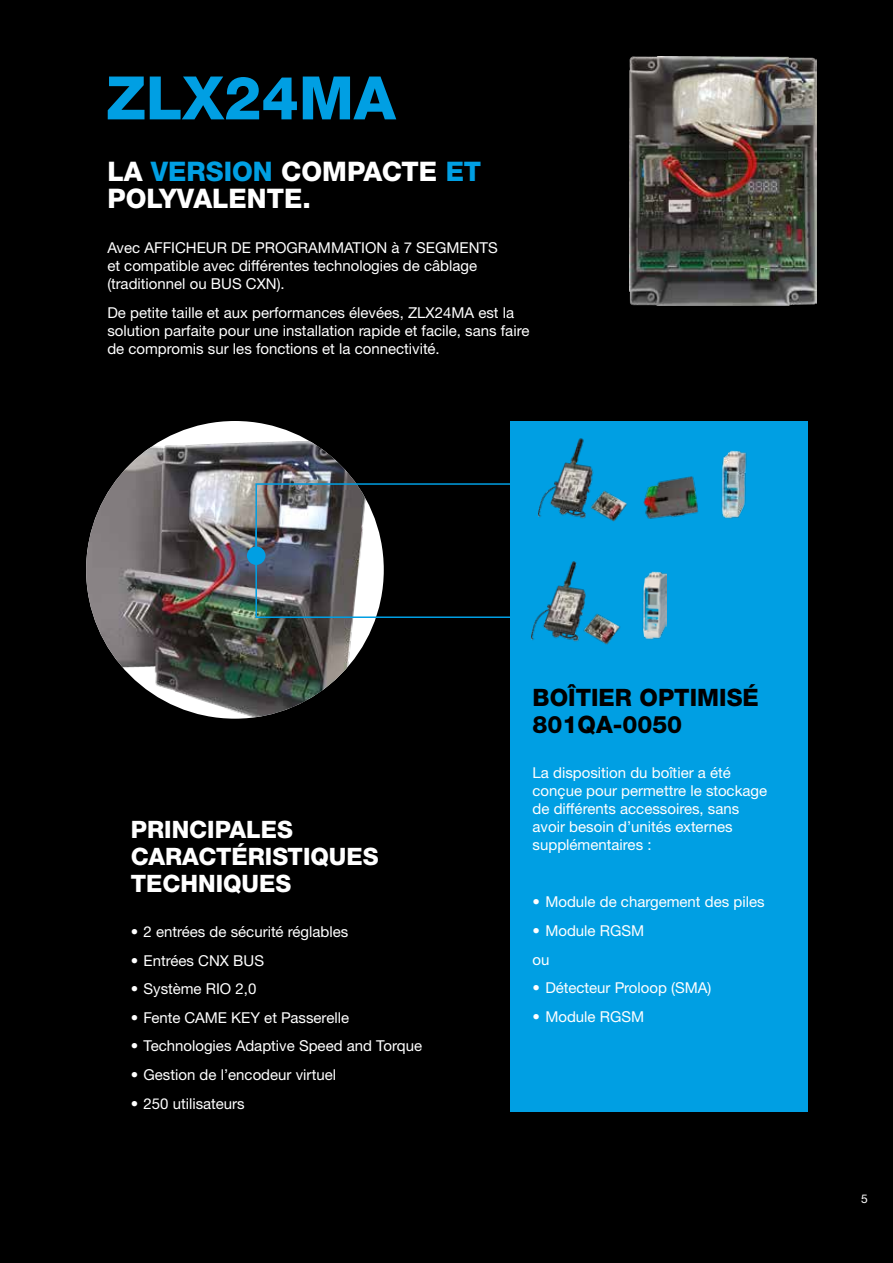
<style>
.page{position:relative;width:893px;height:1263px;background:#000}
.page>*{position:absolute;margin:0;border:0;box-sizing:border-box;transform-origin:0 0}
.t1{font:800 60px "Helvetica Neue LTW1 G";color:#009fe3}
.t2{font:800 27px/27px "Helvetica Neue LTW1 G";color:#fff}
.t3{font:800 24px/27px "Helvetica Neue LTW1 G";color:#fff}
.t4{font:800 24px/27px "Helvetica Neue LTW1 G";color:#000}
.t5{font:15px/18px "Helvetica Neue LTW1 G";color:#fff}
.t6{font:12px "Helvetica Neue LTW1 G";color:#fff}
.s1{color:#009fe3}
</style>
<div class="page">
<div style="left:510px;top:421px;width:298px;height:691px;background:#009fe3"></div>
<img style="left:629px;top:56px;width:188px;height:250px">
<img style="left:86px;top:438px;width:284px;height:281px">
<img style="left:539px;top:438px;width:208px;height:84px">
<img style="left:531px;top:561px;width:89px;height:84px">
<img style="left:642px;top:571px;width:25px;height:69px">
<svg style="left:255px;top:482px;width:255px;height:137px"></svg>
<div style="left:247px;top:546px;width:18px;height:19px;background:#009fe3;border-radius:50%"></div>
<h1 class="t1" style="left:106px;top:62px;width:291px">ZLX24MA</h1>
<h2 class="t2" style="left:107px;top:158px;width:375px">LA <span class="s1">VERSION</span> COMPACTE <span class="s1">ET<br></span>POLYVALENTE.</h2>
<p class="t5" style="left:107px;top:238px;width:392px">Avec AFFICHEUR DE PROGRAMMATION à 7 SEGMENTS et compatible avec différentes technologies de câblage (traditionnel ou BUS CXN).</p>
<p class="t5" style="left:107px;top:303px;width:424px">De petite taille et aux performances élevées, ZLX24MA est la solution parfaite pour une installation rapide et facile, sans faire de compromis sur les fonctions et la connectivité.</p>
<h3 class="t3" style="left:131px;top:816px;width:249px">PRINCIPALES<br>CARACTÉRISTIQUES<br>TECHNIQUES</h3>
<p class="t5" style="left:131px;top:922px;width:219px">• 2 entrées de sécurité réglables</p>
<p class="t5" style="left:131px;top:951px;width:135px">• Entrées CNX BUS</p>
<p class="t5" style="left:131px;top:980px;width:127px">• Système RIO 2,0</p>
<p class="t5" style="left:131px;top:1008px;width:220px">• Fente CAME KEY et Passerelle</p>
<p class="t5" style="left:131px;top:1037px;width:293px">• Technologies Adaptive Speed and Torque</p>
<p class="t5" style="left:131px;top:1066px;width:207px">• Gestion de l’encodeur virtuel</p>
<p class="t5" style="left:131px;top:1094px;width:115px">• 250 utilisateurs</p>
<h3 class="t4" style="left:533px;top:684px;width:228px">BOÎTIER OPTIMISÉ<br>801QA-0050</h3>
<p class="t5" style="left:533px;top:764px;width:236px">La disposition du boîtier a été conçue pour permettre le stockage de différents accessoires, sans avoir besoin d’unités externes supplémentaires :</p>
<p class="t5" style="left:533px;top:893px;width:233px">• Module de chargement des piles</p>
<p class="t5" style="left:533px;top:916px;width:113px;line-height:28.7px">• Module RGSM ou</p>
<p class="t5" style="left:533px;top:979px;width:180px">• Détecteur Proloop (SMA)</p>
<p class="t5" style="left:533px;top:1007px;width:113px">• Module RGSM</p>
<p class="t6" style="left:861px;top:1192px;width:8px">5</p>
</div>
